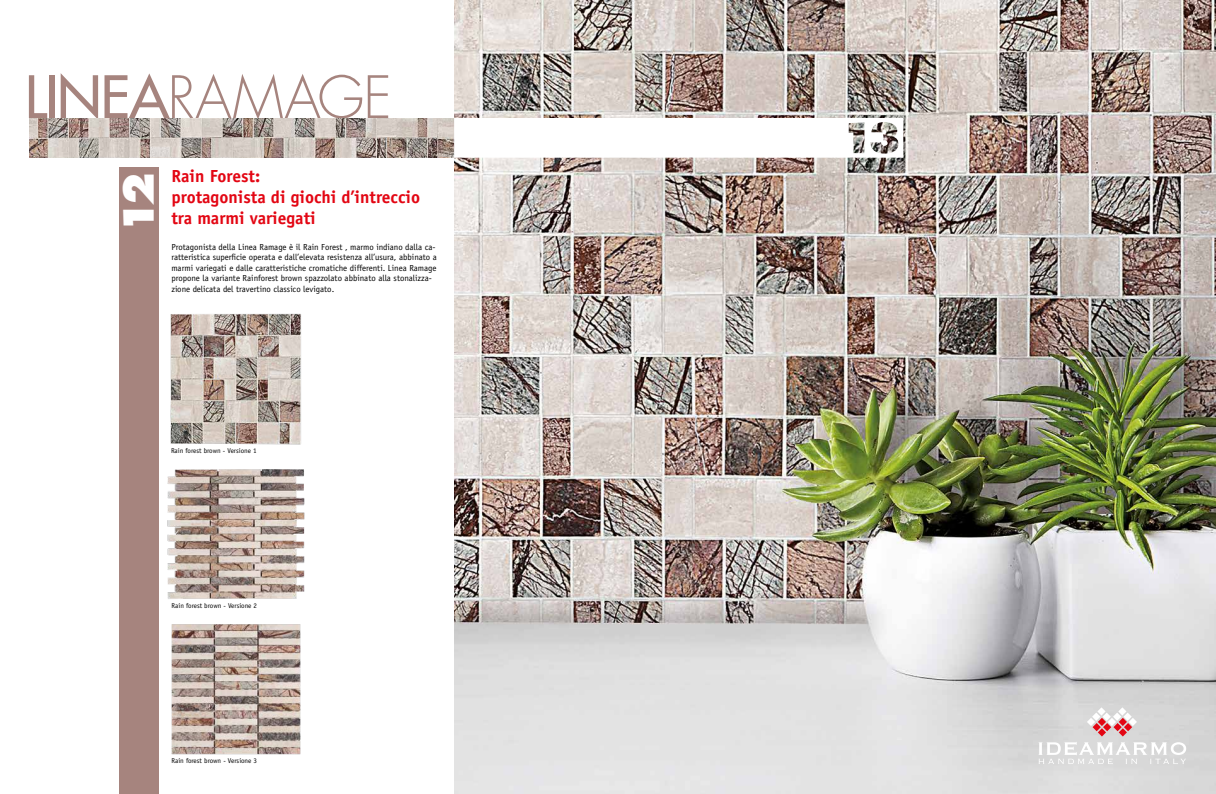
<style>
.page{position:relative;width:1216px;height:794px;background:#fff}
.page>*{position:absolute;margin:0;border:0;box-sizing:border-box;transform-origin:0 0}
.t1{font:300 56.7px "Futura Std";color:#a6847e}
.t2{font:800 40.51px "Futura Std";color:#fff}
.t3{font:700 17.5px/21px "Officina Sans Std";color:#e30613}
.t4{font:8.75px/10.5px "Officina Sans Std";color:#000}
.t5{font:7px "Officina Sans Std";color:#000}
.s1{font-weight:500}
</style>
<div class="page">
<img style="left:454px;top:0;width:761px;height:794px">
<img style="left:30px;top:118px;width:424px;height:40px">
<div style="left:119px;top:167px;width:40px;height:627px;background:#a6847e"></div>
<svg style="left:454px;top:118px;width:449px;height:40px"></svg>
<img style="left:171px;top:624px;width:130px;height:131px">
<img style="left:167px;top:469px;width:138px;height:130px">
<img style="left:170px;top:313px;width:131px;height:132px">
<svg style="left:1086px;top:707px;width:50px;height:29px"></svg>
<svg style="left:1038px;top:742px;width:148px;height:22px"></svg>
<h1 class="t1" style="left:25px;top:63px;width:368px"><span class="s1">LINEA</span>RAMAGE</h1>
<h2 class="t2" style="left:113px;top:233px;width:62px;rotate:-90deg">12</h2>
<h3 class="t3" style="left:171px;top:165px;width:250px">Rain Forest:<br>protagonista di giochi d’intreccio tra marmi variegati</h3>
<p class="t4" style="left:171px;top:241px;width:267px">Protagonista della Linea Ramage è il Rain Forest , marmo indiano dalla ca&shy;ratteristica superficie operata e dall’elevata resistenza all’usura, abbinato a marmi variegati e dalle caratteristiche cromatiche differenti. Linea Ramage propone la variante Rainforest brown spazzolato abbinato alla stonalizza&shy;zione delicata del travertino classico levigato.</p>
<p class="t5" style="left:171px;top:446px;width:87px">Rain forest brown - Versione 1</p>
<p class="t5" style="left:171px;top:602px;width:87px">Rain forest brown - Versione 2</p>
<p class="t5" style="left:171px;top:757px;width:87px">Rain forest brown - Versione 3</p>
</div>
